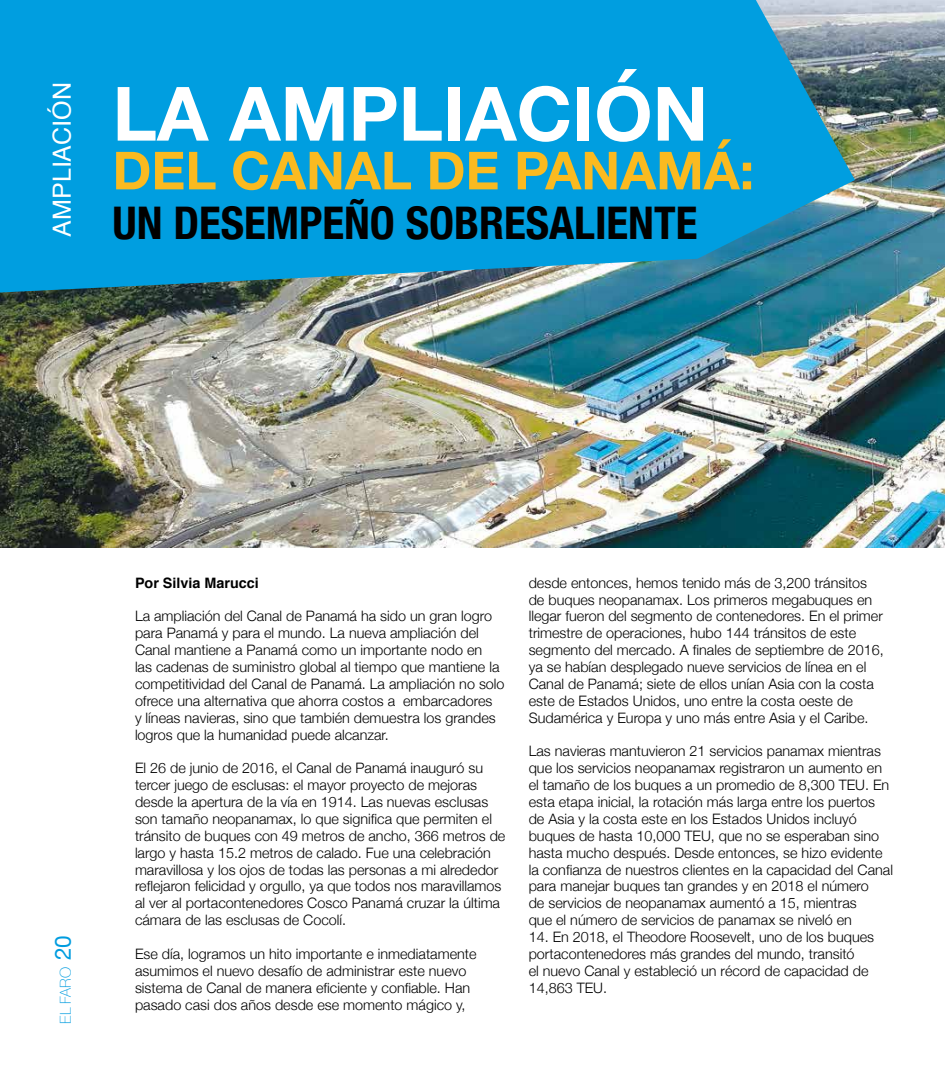
<style>
.page{position:relative;width:945px;height:1080px;background:#fff}
.page>*{position:absolute;margin:0;border:0;box-sizing:border-box;transform-origin:0 0}
.t1{font:700 75px "Helvetica Neue";color:#fff}
.t2{font:700 52.5px "Helvetica Neue";color:#faba20}
.t3{font:700 condensed 45px "Helvetica Neue";color:#000}
.t4{font:25px "Helvetica";color:#fff}
.t5{font:100 15px "Helvetica Neue";color:#009cdf}
.t6{font:300 14.38px/16.9px "Helvetica Neue";color:#000}
.t7{font:700 14.38px "Helvetica";color:#000}
.s1{font-weight:400;font-size:22.5px}
</style>
<div class="page">
<img style="left:1px;top:0;width:944px;height:547px">
<svg style="left:0;top:0;width:855px;height:292px;background:#0c9bd6"></svg>
<h3 class="t4" style="left:43px;top:237px;width:156px;rotate:-90deg">AMPLIACIÓN</h3>
<h1 class="t1" style="left:112px;top:55px;width:597px">LA AMPLIACIÓN</h1>
<h2 class="t2" style="left:112px;top:129px;width:643px">DEL CANAL DE PANAMÁ:</h2>
<h3 class="t3" style="left:112px;top:186px;width:586px">UN DESEMPEÑO SOBRESALIENTE</h3>
<p class="t5" style="left:54px;top:1024px;width:90px;rotate:-90deg">EL FARO <span class="s1">20</span></p>
<p class="t7" style="left:135px;top:571px;width:125px">Por Silvia Marucci</p>
<p class="t6" style="left:135px;top:607px;width:371px">La ampliación del Canal de Panamá ha sido un gran logro para Panamá y para el mundo. La nueva ampliación del Canal mantiene a Panamá como un importante nodo en<br>las cadenas de suministro global al tiempo que mantiene la competitividad del Canal de Panamá. La ampliación no solo ofrece una alternativa que ahorra costos a embarcadores<br>y líneas navieras, sino que también demuestra los grandes logros que la humanidad puede alcanzar.</p>
<p class="t6" style="left:135px;top:759px;width:372px">El 26 de junio de 2016, el Canal de Panamá inauguró su tercer juego de esclusas: el mayor proyecto de mejoras desde la apertura de la vía en 1914. Las nuevas esclusas son tamaño neopanamax, lo que significa que permiten el tránsito de buques con 49 metros de ancho, 366 metros de largo y hasta 15.2 metros de calado. Fue una celebración maravillosa y los ojos de todas las personas a mi alrededor reflejaron felicidad y orgullo, ya que todos nos maravillamos al ver al portacontenedores Cosco Panamá cruzar la última cámara de las esclusas de Cocolí.</p>
<p class="t6" style="left:135px;top:944px;width:343px">Ese día, logramos un hito importante e inmediatamente asumimos el nuevo desafío de administrar este nuevo sistema de Canal de manera eficiente y confiable. Han pasado casi dos años desde ese momento mágico y,</p>
<p class="t6" style="left:529px;top:573px;width:356px">desde entonces, hemos tenido más de 3,200 tránsitos de buques neopanamax. Los primeros megabuques en llegar fueron del segmento de contenedores. En el primer trimestre de operaciones, hubo 144 tránsitos de este segmento del mercado. A finales de septiembre de 2016, ya se habían desplegado nueve servicios de línea en el Canal de Panamá; siete de ellos unían Asia con la costa este de Estados Unidos, uno entre la costa oeste de Sudamérica y Europa y uno más entre Asia y el Caribe.</p>
<p class="t6" style="left:529px;top:742px;width:366px">Las navieras mantuvieron 21 servicios panamax mientras que los servicios neopanamax registraron un aumento en el tamaño de los buques a un promedio de 8,300 TEU. En esta etapa inicial, la rotación más larga entre los puertos de Asia y la costa este en los Estados Unidos incluyó buques de hasta 10,000 TEU, que no se esperaban sino hasta mucho después. Desde entonces, se hizo evidente la confianza de nuestros clientes en la capacidad del Canal para manejar buques tan grandes y en 2018 el número<br>de servicios de neopanamax aumentó a 15, mientras<br>que el número de servicios de panamax se niveló en</p>
<p class="t6" style="left:529px;top:927px;width:347px">14. En 2018, el Theodore Roosevelt, uno de los buques portacontenedores más grandes del mundo, transitó<br>el nuevo Canal y estableció un récord de capacidad de 14,863 TEU.</p>
</div>
